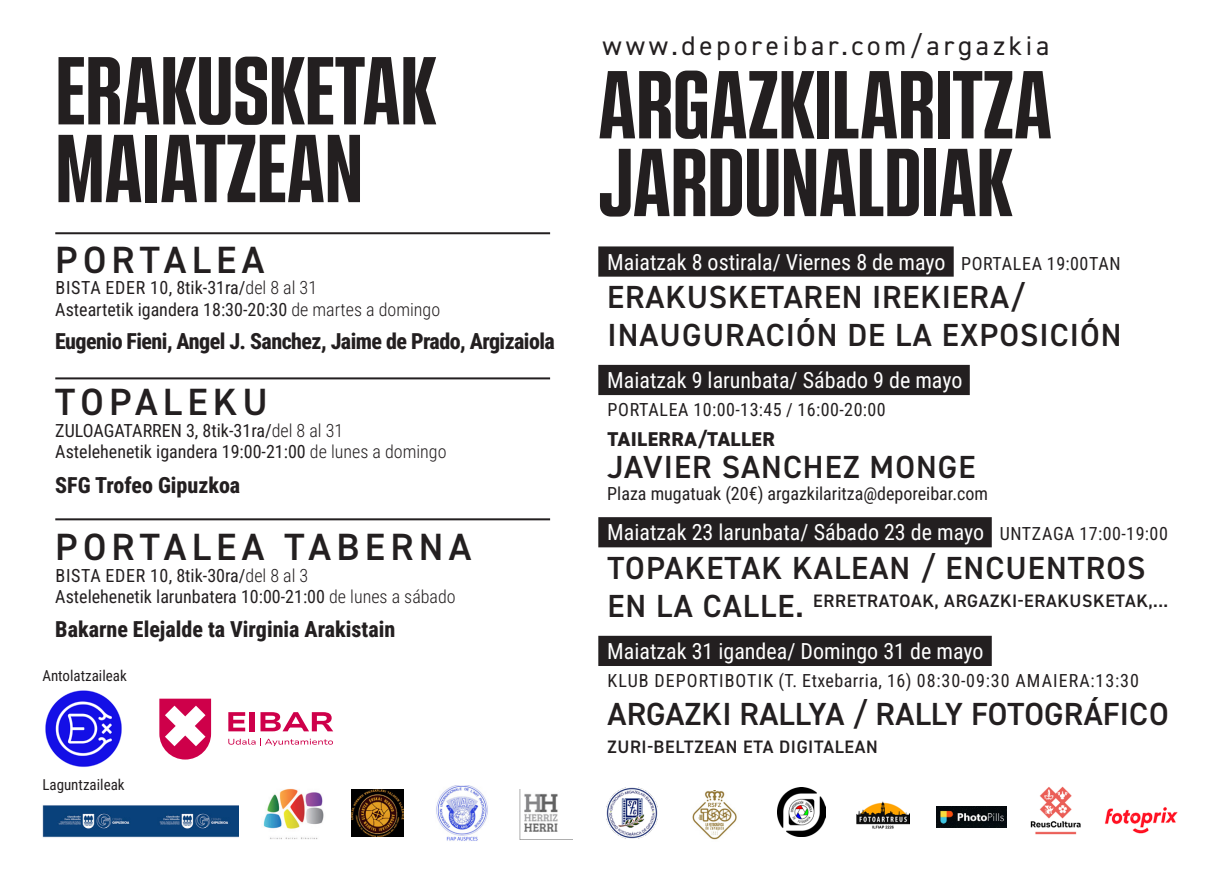
<style>
.page{position:relative;width:1225px;height:874px;background:#fff}
.page>*{position:absolute;margin:0;border:0;box-sizing:border-box;transform-origin:0 0}
.t1{font:700 extra-condensed 94.8px "Kuunari";letter-spacing:-.01em;color:#231f20}
.t2{font:600 38px "DIN2014";letter-spacing:.14em;color:#231f20}
.t3{font:600 32px "DIN2014";letter-spacing:.03em;color:#231f20}
.t4{font:600 32px "DIN2014";letter-spacing:.005em;color:#231f20}
.t5{font:27px "DIN2014";letter-spacing:.14em;color:#231f20}
.t6{font:22px "Roboto Condensed";color:#fff}
.t7{font:800 22px "Roboto Condensed";letter-spacing:-.015em;color:#231f20}
.t8{font:800 20px "DIN2014";letter-spacing:.02em;color:#231f20}
.t9{font:18px "Roboto Condensed";color:#231f20}
.t10{font:600 18px "DIN2014";letter-spacing:.035em;color:#231f20}
.t11{font:18px "Roboto Condensed";letter-spacing:.06em;color:#231f20}
.t12{font:18px "Roboto Condensed";letter-spacing:.035em;color:#231f20}
.t13{font:15px "Roboto Condensed";color:#231f20}
.s1{font-weight:300}
.s2{font-size:18px;color:#231f20}
.s3{font-size:32px}
</style>
<div class="page">
<div style="left:599px;top:247px;width:353px;height:28px;background:#231f20"></div>
<div style="left:598px;top:246px;width:355px;height:30px;border:2px solid #231f20"></div>
<div style="left:599px;top:518px;width:391px;height:28px;background:#231f20"></div>
<div style="left:598px;top:517px;width:393px;height:30px;border:2px solid #231f20"></div>
<div style="left:599px;top:636px;width:391px;height:28px;background:#231f20"></div>
<div style="left:598px;top:635px;width:393px;height:30px;border:2px solid #231f20"></div>
<div style="left:599px;top:365px;width:369px;height:29px;background:#231f20"></div>
<div style="left:598px;top:364px;width:371px;height:31px;border:2px solid #231f20"></div>
<hr style="left:55px;top:377px;width:495px;height:2px;background:#231f20">
<hr style="left:55px;top:518px;width:495px;height:2px;background:#231f20">
<hr style="left:55px;top:232px;width:495px;height:2px;background:#231f20">
<img style="left:42px;top:805px;width:196px;height:32px">
<img style="left:45px;top:690px;width:77px;height:77px">
<svg style="left:228px;top:738px;width:105px;height:7px"></svg>
<svg style="left:228px;top:712px;width:17px;height:19px"></svg>
<div style="left:250px;top:711px;width:5px;height:20px;background:#ce004a"></div>
<svg style="left:260px;top:712px;width:73px;height:19px"></svg>
<svg style="left:159px;top:698px;width:52px;height:61px"></svg>
<img style="left:263px;top:788px;width:61px;height:52px">
<img style="left:351px;top:789px;width:53px;height:47px">
<img style="left:606px;top:787px;width:51px;height:50px">
<img style="left:436px;top:785px;width:52px;height:56px">
<img style="left:520px;top:789px;width:38px;height:49px">
<img style="left:692px;top:790px;width:45px;height:50px">
<img style="left:777px;top:787px;width:48px;height:48px">
<img style="left:857px;top:801px;width:52px;height:28px">
<img style="left:936px;top:806px;width:70px;height:21px">
<img style="left:1030px;top:786px;width:51px;height:49px">
<img style="left:1104px;top:807px;width:74px;height:27px">
<p class="t1" style="left:55px;top:36px;width:383px">ERAKUSKETAK</p>
<p class="t1" style="left:55px;top:114px;width:309px">MAIATZEAN</p>
<p class="t2" style="left:55px;top:234px;width:211px">PORTALEA</p>
<p class="t9" style="left:56px;top:275px;width:263px">BISTA EDER 10, 8tik-31ra/<span class="s1">del 8 al 31</span></p>
<p class="t9" style="left:55px;top:296px;width:386px">Asteartetik igandera 18:30-20:30 <span class="s1">de martes a domingo</span></p>
<p class="t7" style="left:55px;top:325px;width:501px">Eugenio Fieni, Angel J. Sanchez, Jaime de Prado, Argizaiola</p>
<p class="t2" style="left:55px;top:376px;width:214px">TOPALEKU</p>
<p class="t9" style="left:55px;top:417px;width:289px">ZULOAGATARREN 3, 8tik-31ra/<span class="s1">del 8 al 31</span></p>
<p class="t9" style="left:55px;top:439px;width:393px">Astelehenetik igandera 19:00-21:00 <span class="s1">de lunes a domingo</span></p>
<p class="t7" style="left:55px;top:469px;width:186px">SFG Trofeo Gipuzkoa</p>
<p class="t2" style="left:55px;top:521px;width:418px">PORTALEA TABERNA</p>
<p class="t9" style="left:56px;top:562px;width:254px">BISTA EDER 10, 8tik-30ra/<span class="s1">del 8 al 3</span></p>
<p class="t9" style="left:55px;top:584px;width:402px">Astelehenetik larunbatera 10:00-21:00 <span class="s1">de lunes a sábado</span></p>
<p class="t7" style="left:55px;top:613px;width:341px">Bakarne Elejalde ta Virginia Arakistain</p>
<p class="t13" style="left:42px;top:664px;width:86px">Antolatzaileak</p>
<p class="t13" style="left:42px;top:774px;width:84px">Laguntzaileak</p>
<p class="t5" style="left:602px;top:28px;width:448px">www.deporeibar.com/argazkia</p>
<p class="t1" style="left:598px;top:50px;width:456px">ARGAZKILARITZA</p>
<p class="t1" style="left:598px;top:128px;width:417px">JARDUNALDIAK</p>
<p class="t6" style="left:607px;top:246px;width:515px">Maiatzak 8 ostirala/ Viernes 8 de mayo <span class="s2">PORTALEA 19:00TAN</span></p>
<p class="t3" style="left:607px;top:275px;width:420px">ERAKUSKETAREN IREKIERA/</p>
<p class="t3" style="left:607px;top:314px;width:516px">INAUGURACIÓN DE LA EXPOSICIÓN</p>
<p class="t6" style="left:607px;top:364px;width:357px">Maiatzak 9 larunbata/ Sábado 9 de mayo</p>
<p class="t12" style="left:607px;top:397px;width:280px">PORTALEA 10:00-13:45 / 16:00-20:00</p>
<p class="t8" style="left:607px;top:425px;width:169px">TAILERRA/TALLER</p>
<p class="t3" style="left:607px;top:445px;width:370px">JAVIER SANCHEZ MONGE</p>
<p class="t9" style="left:607px;top:481px;width:382px">Plaza mugatuak (20€) argazkilaritza@deporeibar.com</p>
<p class="t6" style="left:607px;top:516px;width:562px">Maiatzak 23 larunbata/ Sábado 23 de mayo <span class="s2">UNTZAGA 17:00-19:00</span></p>
<p class="t3" style="left:607px;top:546px;width:539px">TOPAKETAK KALEAN / ENCUENTROS</p>
<p class="t10" style="left:607px;top:588px;width:562px"><span class="s3">EN LA CALLE.</span> ERRETRATOAK, ARGAZKI-ERAKUSKETAK,...</p>
<p class="t6" style="left:607px;top:635px;width:378px">Maiatzak 31 igandea/ Domingo 31 de mayo</p>
<p class="t11" style="left:607px;top:667px;width:533px">KLUB DEPORTIBOTIK (T. Etxebarria, 16) 08:30-09:30 AMAIERA:13:30</p>
<p class="t4" style="left:607px;top:692px;width:563px">ARGAZKI RALLYA / RALLY FOTOGRÁFICO</p>
<p class="t10" style="left:607px;top:734px;width:272px">ZURI-BELTZEAN ETA DIGITALEAN</p>
</div>
